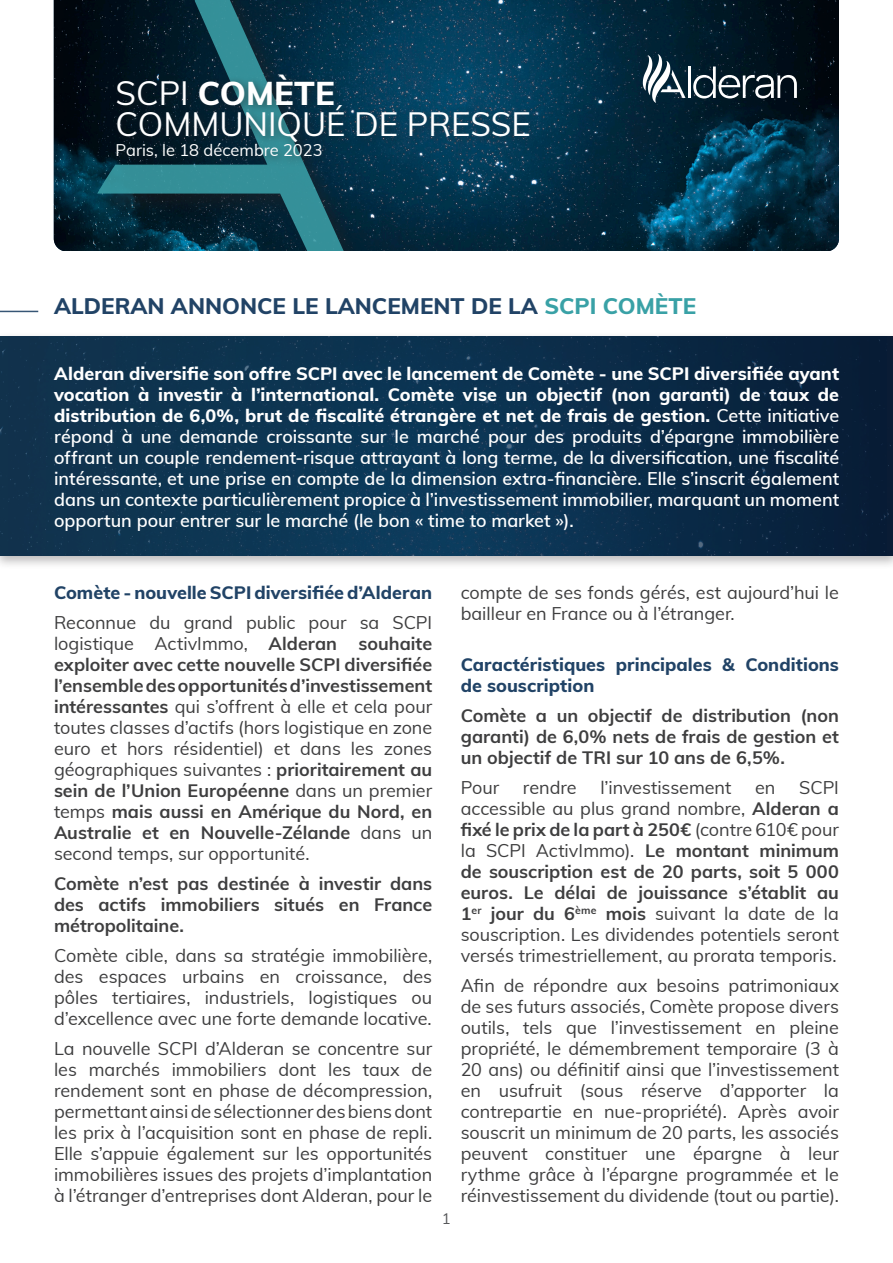
<style>
.page{position:relative;width:893px;height:1263px;background:#fff}
.page>*{position:absolute;margin:0;border:0;box-sizing:border-box;transform-origin:0 0}
.t1{font:33px "Muli";color:#fff}
.t2{font:800 33px "Muli";color:#fff}
.t3{font:800 22.5px "Muli";color:#214366}
.PARAGRAPHE_TEXTE_COURANT{font:18px/21px "Muli";color:#3e3e3f;text-align:justify}
.PARAGRAPHE_TEXTE_COURANT-2{font:600 18px/21px "Muli";letter-spacing:-.005em;color:#fff;text-align:justify}
.PARAGRAPHE_TEXTE_COURANT-3{font:700 18px/21px "Muli";color:#3e3e3f;text-align:justify}
.PARAGRAPHE_TEXTE_COURANT-4{font:800 18px/21px "Muli";color:#214366}
.t4{font:16.5px "Muli";color:#fff}
.t5{font:15px "Muli";color:#57585a}
.s1{font-weight:400}
.s2{color:#39a1a6}
.s3{font-weight:800}
.s4{font-weight:700}
</style>
<div class="page">
<img style="left:54px;top:0;width:785px;height:251px">
<div style="left:0;top:332px;width:893px;height:237px;background:#231f20;opacity:.3"></div>
<hr style="left:0;top:311px;width:38px;height:1px;background:#214366">
<hr style="left:688px;top:67px;width:2px;height:31px;background:#fff">
<svg style="left:693px;top:67px;width:104px;height:31px"></svg>
<svg style="left:643px;top:54px;width:42px;height:49px"></svg>
<div style="left:96px;top:0;width:271px;height:276px;background:#231f20;opacity:.5"></div>
<svg style="left:97px;top:0;width:247px;height:251px;background:#103e4c"></svg>
<div style="left:0;top:251px;width:893px;height:29px;background:#fff"></div>
<div style="left:112px;top:69px;width:428px;height:99px;background:#231f20;opacity:.5"></div>
<svg style="left:0;top:337px;width:893px;height:219px;background:#0c2f4c"></svg>
<p class="t2" style="left:116px;top:68px;width:221px"><span class="s1">SCPI</span> COMÈTE</p>
<p class="t1" style="left:116px;top:100px;width:417px">COMMUNIQUÉ DE PRESSE</p>
<p class="t4" style="left:116px;top:138px;width:208px">Paris, le 18 décembre 2023</p>
<p class="t3" style="left:54px;top:289px;width:644px">ALDERAN ANNONCE LE LANCEMENT DE LA <span class="s2">SCPI COMÈTE</span></p>
<p class="PARAGRAPHE_TEXTE_COURANT-2" style="left:54px;top:362px;width:786px"><span class="s3">Alderan diversifie son offre SCPI avec le lancement de Comète - une SCPI diversifiée ayant vocation à investir à l’international. Comète vise un objectif (non garanti) de taux de distribution de 6,0%, brut de fiscalité étrangère et net de frais de gestion.</span> Cette initiative répond à une demande croissante sur le marché pour des produits d’épargne immobilière offrant un couple rendement-risque attrayant à long terme, de la diversification, une fiscalité intéressante, et une prise en compte de la dimension extra-financière. Elle s’inscrit également dans un contexte particulièrement propice à l’investissement immobilier, marquant un moment opportun pour entrer sur le marché (le bon « time to market »).</p>
<p class="PARAGRAPHE_TEXTE_COURANT-4" style="left:54px;top:581px;width:380px">Comète - nouvelle SCPI diversifiée d’Alderan</p>
<p class="PARAGRAPHE_TEXTE_COURANT" style="left:54px;top:611px;width:380px">Reconnue du grand public pour sa SCPI logistique ActivImmo, <span class="s4">Alderan souhaite exploiter avec cette nouvelle SCPI diversifiée l’ensemble des opportunités d’investissement intéressantes</span> qui s’offrent à elle et cela pour toutes classes d’actifs (hors logistique en zone euro et hors résidentiel) et dans les zones géographiques suivantes : <span class="s4">prioritairement au sein de l’Union Européenne</span> dans un premier temps <span class="s4">mais aussi en Amérique du Nord, en Australie et en Nouvelle-Zélande</span> dans un second temps, sur opportunité.</p>
<p class="PARAGRAPHE_TEXTE_COURANT-3" style="left:54px;top:872px;width:380px">Comète n’est pas destinée à investir dans des actifs immobiliers situés en France métropolitaine.</p>
<p class="PARAGRAPHE_TEXTE_COURANT" style="left:54px;top:944px;width:380px">Comète cible, dans sa stratégie immobilière, des espaces urbains en croissance, des pôles tertiaires, industriels, logistiques ou d’excellence avec une forte demande locative.</p>
<p class="PARAGRAPHE_TEXTE_COURANT" style="left:54px;top:1037px;width:380px">La nouvelle SCPI d’Alderan se concentre sur les marchés immobiliers dont les taux de rendement sont en phase de décompression, permettant ainsi de sélectionner des biens dont les prix à l’acquisition sont en phase de repli.<br>Elle s’appuie également sur les opportunités immobilières issues des projets d’implantation à l’étranger d’entreprises dont Alderan, pour le</p>
<p class="t5" style="left:442px;top:1208px;width:10px">1</p>
<p class="PARAGRAPHE_TEXTE_COURANT" style="left:461px;top:581px;width:380px">compte de ses fonds gérés, est aujourd’hui le bailleur en France ou à l’étranger.</p>
<p class="PARAGRAPHE_TEXTE_COURANT-4" style="left:461px;top:653px;width:380px">Caractéristiques principales &amp; Conditions de souscription</p>
<p class="PARAGRAPHE_TEXTE_COURANT-3" style="left:461px;top:704px;width:380px">Comète a un objectif de distribution (non garanti) de 6,0% nets de frais de gestion et un objectif de TRI sur 10 ans de 6,5%.</p>
<p class="PARAGRAPHE_TEXTE_COURANT" style="left:461px;top:776px;width:40px">Pour</p>
<p class="PARAGRAPHE_TEXTE_COURANT" style="left:523px;top:776px;width:55px">rendre</p>
<p class="PARAGRAPHE_TEXTE_COURANT" style="left:600px;top:776px;width:132px">l’investissement</p>
<p class="PARAGRAPHE_TEXTE_COURANT" style="left:755px;top:776px;width:22px">en</p>
<p class="PARAGRAPHE_TEXTE_COURANT" style="left:461px;top:776px;width:380px;text-indent:338px">SCPI accessible au plus grand nombre, <span class="s4">Alderan a fixé le prix de la part à 250€</span> (contre 610€ pour la SCPI ActivImmo). <span class="s4">Le montant minimum de souscription est de 20 parts, soit 5 000 euros. Le délai de jouissance s’établit au 1</span><sup>er</sup> <span class="s4">jour du 6</span><sup>ème</sup> <span class="s4">mois</span> suivant la date de la souscription. Les dividendes potentiels seront versés trimestriellement, au prorata temporis.</p>
<p class="PARAGRAPHE_TEXTE_COURANT" style="left:461px;top:974px;width:380px">Afin de répondre aux besoins patrimoniaux de ses futurs associés, Comète propose divers outils, tels que l’investissement en pleine propriété, le démembrement temporaire (3 à 20 ans) ou définitif ainsi que l’investissement en usufruit (sous réserve d’apporter la contrepartie en nue-propriété). Après avoir souscrit un minimum de 20 parts, les associés peuvent constituer une épargne à leur rythme grâce à l’épargne programmée et le réinvestissement du dividende (tout ou partie).</p>
</div>
